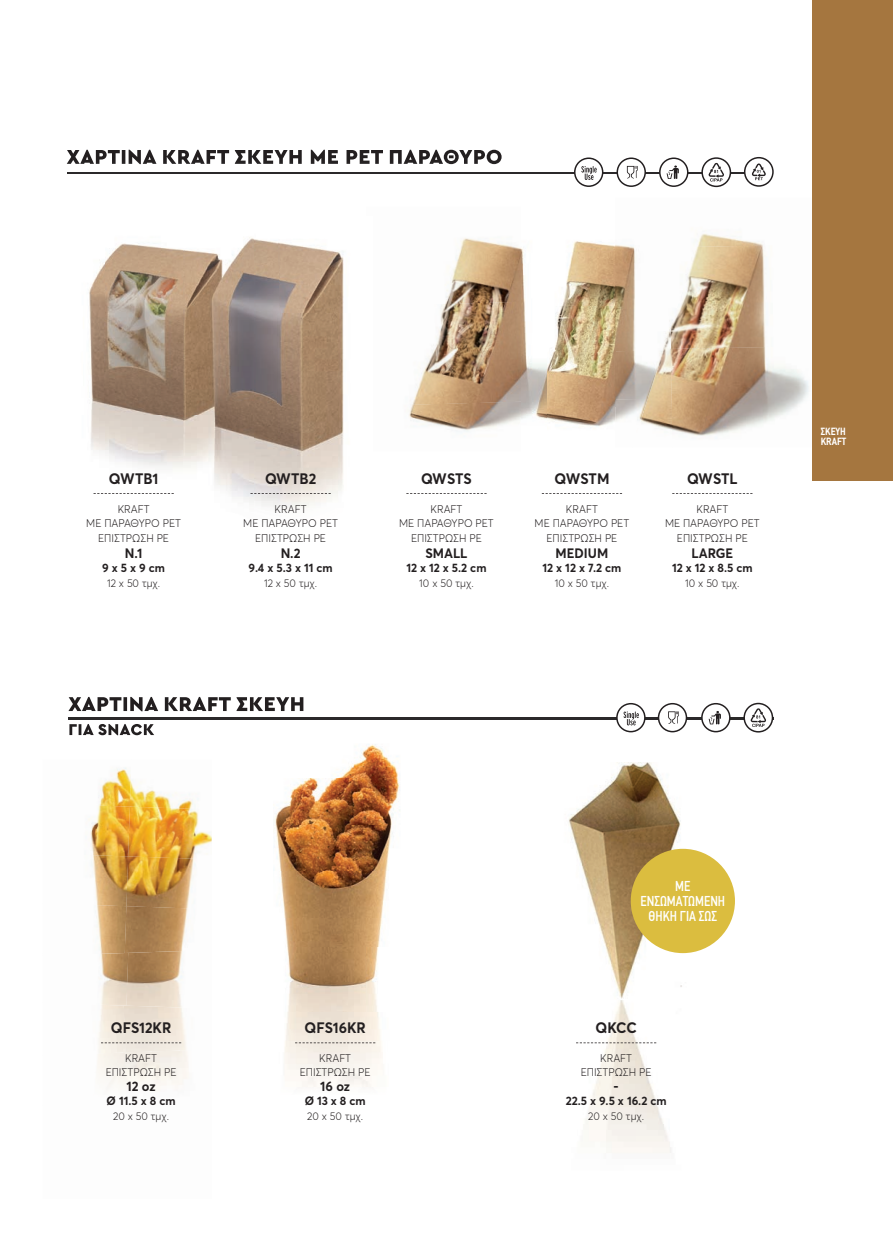
<style>
.page{position:relative;width:893px;height:1234px;background:#fff}
.page>*{position:absolute;margin:0;border:0;box-sizing:border-box;transform-origin:0 0}
.t1{font:700 15px "Averta Std";color:#231f20;scale:.95 1}
.t2{font:500 condensed 14.4px/15px "PF Din Text";color:#fff;text-align:center;scale:.95 1}
.t3{font:700 13.5px "Averta Std";color:#231f20;scale:.95 1}
.t4{font:700 12px "Averta Std";color:#231f20;scale:.95 1}
.t5{font:300 10.95px/14.4px "Averta Std";color:#231f20;text-align:center;scale:.95 1}
.t6{font:700 10.5px/10.5px "PF Din Text Condensed";color:#fff}
</style>
<div class="page">
<img style="left:89px;top:243px;width:165px;height:260px">
<img style="left:278px;top:242px;width:66px;height:168px">
<img style="left:183px;top:237px;width:95px;height:28px">
<img style="left:254px;top:265px;width:24px;height:242px">
<img style="left:278px;top:410px;width:66px;height:97px">
<img style="left:446px;top:238px;width:75px;height:64px">
<img style="left:413px;top:302px;width:108px;height:99px">
<img style="left:409px;top:401px;width:112px;height:31px">
<img style="left:547px;top:241px;width:68px;height:165px">
<img style="left:547px;top:406px;width:68px;height:21px">
<img style="left:521px;top:248px;width:26px;height:171px">
<img style="left:576px;top:998px;width:95px;height:155px">
<img style="left:96px;top:1005px;width:29px;height:50px">
<img style="left:124px;top:1005px;width:67px;height:47px">
<img style="left:284px;top:1010px;width:98px;height:77px">
<img style="left:68px;top:696px;width:235px;height:15px">
<img style="left:69px;top:724px;width:85px;height:11px">
<img style="left:67px;top:150px;width:435px;height:14px">
<img style="left:69px;top:717px;width:674px;height:2px">
<img style="left:67px;top:172px;width:677px;height:1px">
<svg style="left:658px;top:703px;width:29px;height:29px"></svg>
<svg style="left:701px;top:703px;width:30px;height:29px"></svg>
<svg style="left:616px;top:703px;width:30px;height:29px"></svg>
<svg style="left:743px;top:702px;width:30px;height:30px"></svg>
<svg style="left:101px;top:1042px;width:80px;height:1px"></svg>
<svg style="left:94px;top:493px;width:80px;height:1px"></svg>
<svg style="left:250px;top:493px;width:81px;height:1px"></svg>
<svg style="left:406px;top:493px;width:81px;height:1px"></svg>
<svg style="left:542px;top:493px;width:80px;height:1px"></svg>
<svg style="left:672px;top:493px;width:80px;height:1px"></svg>
<svg style="left:295px;top:1042px;width:80px;height:1px"></svg>
<svg style="left:576px;top:1042px;width:80px;height:1px"></svg>
<img style="left:98px;top:768px;width:32px;height:35px">
<img style="left:130px;top:774px;width:63px;height:32px">
<img style="left:88px;top:803px;width:42px;height:50px">
<img style="left:128px;top:806px;width:84px;height:50px">
<img style="left:91px;top:853px;width:37px;height:50px">
<img style="left:126px;top:856px;width:69px;height:49px">
<img style="left:96px;top:903px;width:30px;height:49px">
<img style="left:125px;top:905px;width:64px;height:47px">
<img style="left:99px;top:952px;width:27px;height:53px">
<img style="left:126px;top:949px;width:65px;height:59px">
<img style="left:274px;top:744px;width:126px;height:266px">
<img style="left:569px;top:762px;width:119px;height:236px">
<div style="left:631px;top:848px;width:104px;height:104px;background:#dbbd3f;border-radius:50%"></div>
<img style="left:709px;top:234px;width:53px;height:10px">
<img style="left:709px;top:244px;width:57px;height:102px">
<img style="left:648px;top:351px;width:23px;height:79px">
<img style="left:671px;top:346px;width:138px;height:90px">
<img style="left:615px;top:233px;width:94px;height:118px">
<img style="left:615px;top:350px;width:48px;height:49px">
<img style="left:615px;top:399px;width:33px;height:25px">
<svg style="left:616px;top:157px;width:30px;height:30px"></svg>
<svg style="left:659px;top:157px;width:29px;height:30px"></svg>
<svg style="left:574px;top:157px;width:29px;height:30px"></svg>
<svg style="left:701px;top:157px;width:30px;height:30px"></svg>
<svg style="left:744px;top:157px;width:30px;height:30px"></svg>
<div style="left:812px;top:0;width:81px;height:481px;background:#a5763f"></div>
<h1 class="t1" style="left:109px;top:469px;width:54px">QWTB1</h1>
<p class="t5" style="left:86px;top:501px;width:101px">KRAFT<br>ΜΕ ΠΑΡΑΘΥΡΟ PET<br>ΕΠΙΣΤΡΩΣΗ PE</p>
<p class="t3" style="left:125px;top:544px;width:20px">N.1</p>
<p class="t4" style="left:102px;top:560px;width:68px">9 x 5 x 9 cm</p>
<p class="t5" style="left:107px;top:575px;width:57px">12 x 50 τμχ.</p>
<h1 class="t1" style="left:265px;top:469px;width:55px">QWTB2</h1>
<p class="t5" style="left:243px;top:501px;width:101px">KRAFT<br>ΜΕ ΠΑΡΑΘΥΡΟ PET<br>ΕΠΙΣΤΡΩΣΗ PE</p>
<p class="t3" style="left:281px;top:544px;width:22px">N.2</p>
<p class="t4" style="left:249px;top:560px;width:90px">9.4 x 5.3 x 11 cm</p>
<p class="t5" style="left:264px;top:575px;width:57px">12 x 50 τμχ.</p>
<h1 class="t1" style="left:421px;top:469px;width:55px">QWSTS</h1>
<p class="t5" style="left:399px;top:501px;width:101px">KRAFT<br>ΜΕ ΠΑΡΑΘΥΡΟ PET<br>ΕΠΙΣΤΡΩΣΗ PE</p>
<p class="t3" style="left:425px;top:544px;width:46px">SMALL</p>
<p class="t4" style="left:406px;top:560px;width:86px">12 x 12 x 5.2 cm</p>
<p class="t5" style="left:419px;top:575px;width:59px">10 x 50 τμχ.</p>
<h1 class="t1" style="left:554px;top:469px;width:60px">QWSTM</h1>
<p class="t5" style="left:535px;top:501px;width:101px">KRAFT<br>ΜΕ ΠΑΡΑΘΥΡΟ PET<br>ΕΠΙΣΤΡΩΣΗ PE</p>
<p class="t3" style="left:556px;top:544px;width:57px">MEDIUM</p>
<p class="t4" style="left:543px;top:560px;width:84px">12 x 12 x 7.2 cm</p>
<p class="t5" style="left:555px;top:575px;width:59px">10 x 50 τμχ.</p>
<h1 class="t1" style="left:687px;top:469px;width:55px">QWSTL</h1>
<p class="t5" style="left:665px;top:501px;width:101px">KRAFT<br>ΜΕ ΠΑΡΑΘΥΡΟ PET<br>ΕΠΙΣΤΡΩΣΗ PE</p>
<p class="t3" style="left:691px;top:544px;width:46px">LARGE</p>
<p class="t4" style="left:672px;top:560px;width:86px">12 x 12 x 8.5 cm</p>
<p class="t5" style="left:685px;top:575px;width:59px">10 x 50 τμχ.</p>
<p class="t6" style="left:821px;top:426px;width:27px">ΣΚΕΥΗ<br>KRAFT</p>
<h1 class="t1" style="left:111px;top:1018px;width:65px">QFS12KR</h1>
<p class="t5" style="left:106px;top:1050px;width:76px">KRAFT<br>ΕΠΙΣΤΡΩΣΗ PE</p>
<p class="t3" style="left:127px;top:1077px;width:32px">12 oz</p>
<p class="t4" style="left:107px;top:1093px;width:74px">Ø 11.5 x 8 cm</p>
<p class="t5" style="left:113px;top:1108px;width:60px">20 x 50 τμχ.</p>
<h1 class="t1" style="left:304px;top:1018px;width:66px">QFS16KR</h1>
<p class="t5" style="left:300px;top:1050px;width:76px">KRAFT<br>ΕΠΙΣΤΡΩΣΗ PE</p>
<p class="t3" style="left:320px;top:1077px;width:33px">16 oz</p>
<p class="t4" style="left:305px;top:1093px;width:66px">Ø 13 x 8 cm</p>
<p class="t5" style="left:307px;top:1108px;width:60px">20 x 50 τμχ.</p>
<h2 class="t2" style="left:640px;top:878px;width:91px">ΜΕ<br>ΕΝΣΩΜΑΤΩΜΕΝΗ<br>ΘΗΚΗ ΓΙΑ ΣΩΣ</h2>
<h1 class="t1" style="left:595px;top:1018px;width:45px">QKCC</h1>
<p class="t5" style="left:581px;top:1050px;width:76px">KRAFT<br>ΕΠΙΣΤΡΩΣΗ PE</p>
<p class="t3" style="left:614px;top:1077px;width:7px">-</p>
<p class="t4" style="left:566px;top:1093px;width:108px">22.5 x 9.5 x 16.2 cm</p>
<p class="t5" style="left:588px;top:1108px;width:60px">20 x 50 τμχ.</p>
</div>
